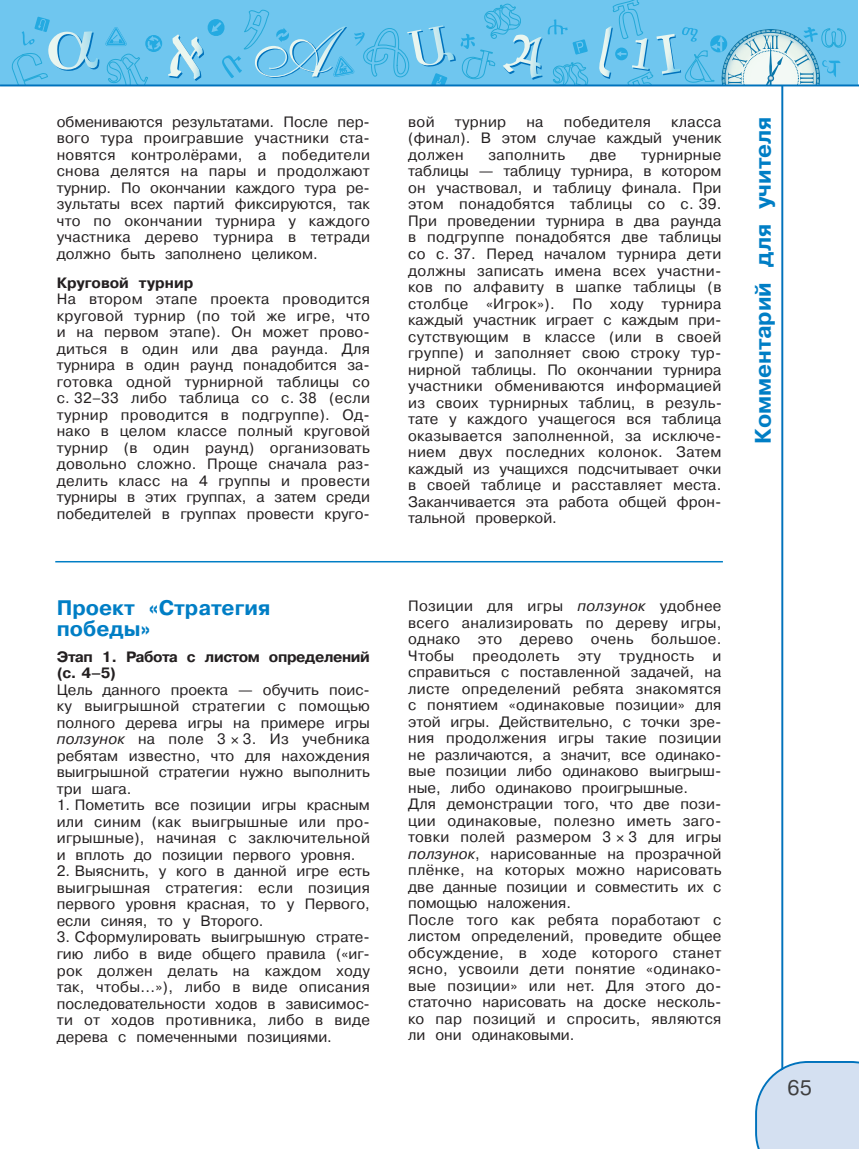
<style>
.page{position:relative;width:859px;height:1149px;background:#fff}
.page>*{position:absolute;margin:0;border:0;box-sizing:border-box;transform-origin:0 0}
.t1{font:22.5px "Pragmatica Bold AC";color:#007ec5}
.t2{font:21px/21px "Pragmatica Bold AC";color:#007ec5}
.t3{font:21px "Pragmatica Book AC";color:#3e3e3f}
.t4{font:15px/16.5px "Pragmatica Book AC";letter-spacing:.005em;color:#231f20;text-align:justify}
.t5{font:15px/16.5px "Pragmatica Bold AC";letter-spacing:-.025em;color:#231f20}
.t6{font:15px "Pragmatica Bold AC";color:#231f20}
.s1{font-style:italic}
</style>
<div class="page">
<hr style="left:781px;top:62px;width:2px;height:1036px;background:#0072bc">
<svg style="left:755px;top:1060px;width:104px;height:88px;background:#cfdef0"></svg>
<div style="left:0;top:0;width:857px;height:85px;background:#6fc6ef"></div>
<div style="left:145px;top:35px;width:17px;height:17px;background:#24aae1;border-radius:50%"></div>
<svg style="left:105px;top:27px;width:56px;height:57px"></svg>
<svg style="left:12px;top:17px;width:87px;height:67px"></svg>
<svg style="left:169px;top:3px;width:420px;height:81px"></svg>
<svg style="left:605px;top:0;width:241px;height:84px"></svg>
<img style="left:599px;top:26px;width:13px;height:51px">
<hr style="left:0;top:84px;width:859px;height:2px;background:#0072bc">
<hr style="left:55px;top:561px;width:668px;height:1px;background:#007ec5">
<p class="t4" style="left:57px;top:115px;width:315px">обмениваются результатами. Пос ле пер&shy;вого тура проигравшие участники ста&shy;новятся контролёрами, а победители снова делятся на пары и продолжают турнир. По окончании каждого тура ре&shy;зультаты всех пар тий фиксируются, так что по окончании турнира у каждого участника дерево турнира в тетради должно быть заполнено целиком.</p>
<p class="t6" style="left:57px;top:277px;width:138px">Круговой турнир</p>
<p class="t4" style="left:57px;top:292px;width:315px">На втором этапе проекта проводится круговой турнир (по той же игре, что и на первом этапе). Он может прово&shy;диться в один или два раунда. Для турнира в один раунд понадобится за&shy;готовка одной турнирной таблицы со с. 32–33 либо таблица со с. 38 (если турнир проводится в подгруппе). Од&shy;нако в целом классе полный круговой турнир (в один раунд) организовать довольно сложно. Проще сначала раз&shy;делить класс на 4 группы и провести турниры в этих группах, а затем среди победителей в группах провести круго-</p>
<h2 class="t2" style="left:57px;top:599px;width:215px">Про ект «Стра те гия по бе ды»</h2>
<p class="t5" style="left:57px;top:649px;width:315px">Этап 1. Ра бо та с ли с том оп ре де ле ний (с. 4–5)</p>
<p class="t4" style="left:57px;top:682px;width:315px">Цель дан но го про ек та — обу чить по ис - ку вы иг рыш ной стра те гии с по мо щью полного де ре ва иг ры на при ме ре иг ры <span class="s1">пол зу нок</span> на по ле 3 3. Из учеб ни ка ре бя там из ве ст но, что для нахождения вы иг рыш ной стра те гии нуж но выполнить три шага.</p>
<p class="t4" style="left:57px;top:798px;width:315px">1. Пометить все по зи ции иг ры крас ным или си ним (как вы иг рыш ные или про - иг рыш ные), на чи ная с за клю чи тель ной и вплоть до позиции первого уровня.</p>
<p class="t4" style="left:57px;top:864px;width:315px">2. Вы яс нить, у ко го в дан ной иг ре есть вы иг рыш ная стра те гия: ес ли по зи ция первого уровня крас ная, то у Пер во го, ес ли си няя, то у Вто ро го.</p>
<p class="t4" style="left:57px;top:930px;width:315px">3. Сфор му ли ро вать вы иг рыш ную стра те - гию ли бо в ви де об ще го пра ви ла («иг - рок дол жен де лать на каж дом хо ду так, что бы...»), ли бо в ви де опи са ния по сле до ва тель но с ти хо дов в за ви си мо с - ти от хо дов про тив ни ка, либо в виде дерева с помеченными позициями.</p>
<p class="t4" style="left:408px;top:115px;width:28px">вой</p>
<p class="t4" style="left:455px;top:115px;width:53px">турнир</p>
<p class="t4" style="left:526px;top:115px;width:19px">на</p>
<p class="t4" style="left:564px;top:115px;width:89px">победителя</p>
<p class="t4" style="left:408px;top:115px;width:315px;text-indent:263px">класса (финал). В этом случае каждый ученик должен</p>
<p class="t4" style="left:408px;top:148px;width:315px;text-indent:233px">турнирные табли цы — таблицу турнира, в котором он участвовал, и таблицу финала. При этом понадобятся таблицы со с. 39.<br>При проведении турнира в два раунда в подгруппе понадобятся две таблицы со с. 37. Перед началом турнира дети должны записать имена всех участни&shy;ков по алфавиту в шапке таблицы (в столбце «Игрок»). По ходу турнира каждый участник играет с каждым при&shy;сутствующим в классе (или в своей группе) и заполняет свою строку тур&shy;нирной таблицы. По окончании турнира участники обмениваются информацией из своих турнирных таблиц, в резуль&shy;тате у каждого учащегося вся таблица оказывается заполненной, за исключе&shy;нием двух последних колонок. Затем каждый из учащихся подсчитывает очки в своей таблице и расставляет места.<br>Закан чива ется эта работа общей фрон&shy;тальной проверкой.</p>
<p class="t4" style="left:489px;top:148px;width:78px">заполнить</p>
<p class="t4" style="left:590px;top:148px;width:28px">две</p>
<p class="t4" style="left:408px;top:598px;width:315px;text-align:left">По зи ции для иг ры <span class="s1">пол зу нок</span> удоб нее все го ана ли зи ро вать по де ре ву иг ры, од на ко это де ре во очень боль шое.<br>Что бы преодолеть эту труд ность и спра вить ся с по став лен ной за да чей, на ли с те опре де ле ний ре бя та зна ко мят ся с по ня ти ем «оди на ко вые по зи ции» для этой иг ры. Дей ст ви тель но, с точ ки зре - ния про дол же ния иг ры та кие по зи ции не раз ли ча ют ся, а зна чит, все одинако - вые по зи ции ли бо одинаково вы иг рыш - ные, ли бо одинаково про иг рыш ные.<br>Для де мон ст ра ции то го, что две по зи - ции оди на ко вые, по лез но иметь за го - тов ки по лей размером 3 3 для игры <span class="s1">пол зунок</span>, нарисо ван ные на прозрачной плёнке, на ко то рых мож но на ри со вать две дан ные по зи ции и сов ме с тить их с по мо щью на ло же ния.<br>По сле то го как ре бя та по ра бо та ют с ли с том оп ре де ле ний, проведите об щее об суж де ние, в хо де ко то ро го ста нет яс но, ус во и ли де ти по ня тие «оди на ко - вые по зи ции» или нет. Для это го до - ста точ но на ри со вать на до с ке не сколь&shy;ко пар по зи ций и спро сить, яв ля ют ся ли они оди на ко выми.</p>
<h1 class="t1" style="left:755px;top:443px;width:329px;rotate:-90deg">Комментарий для учителя</h1>
<h2 class="t3" style="left:787px;top:1079px;width:26px">65</h2>
</div>
